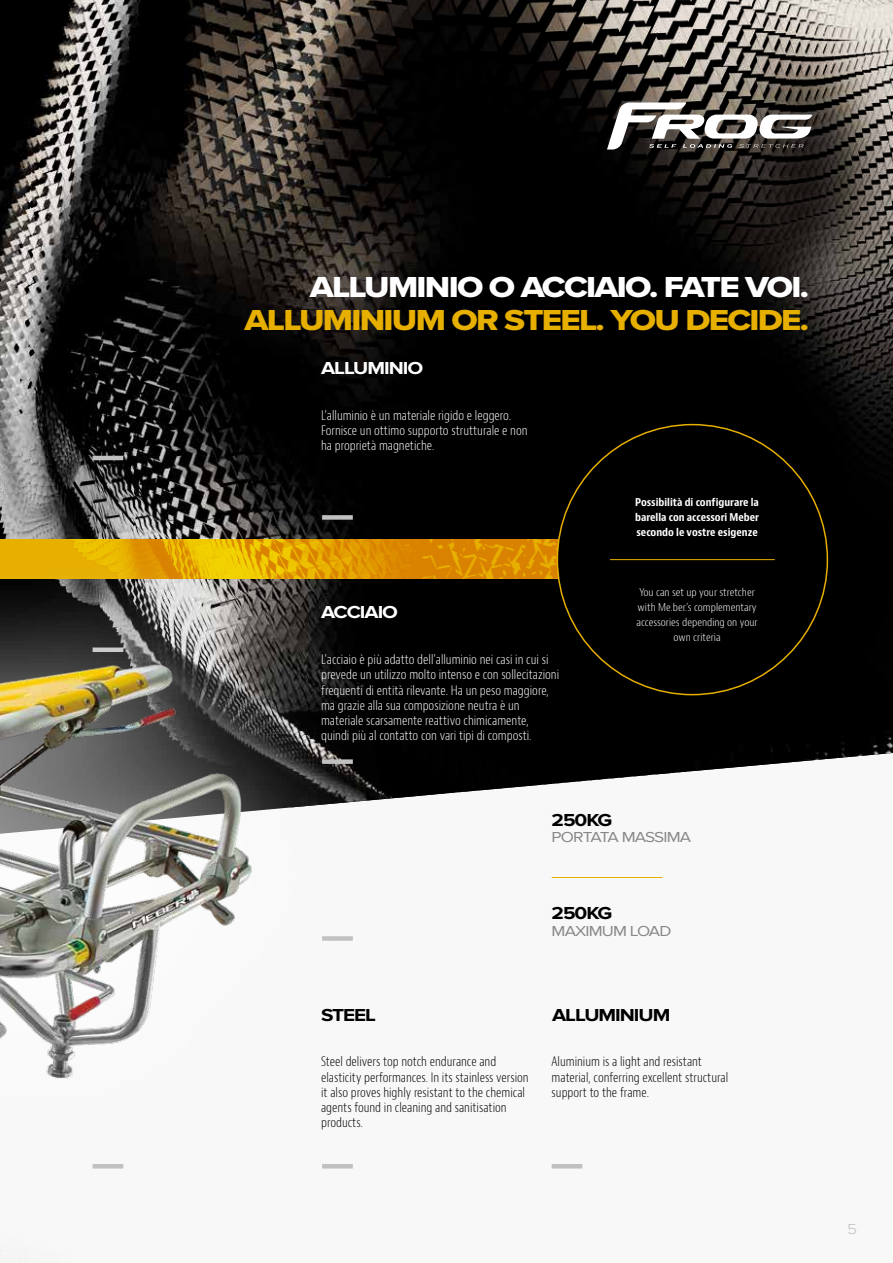
<style>
.page{position:relative;width:893px;height:1263px;background:#fff}
.page>*{position:absolute;margin:0;border:0;box-sizing:border-box;transform-origin:0 0}
.t1{font:30px "Proxima Nova Extrabld";letter-spacing:-.05em;color:#e7af00;scale:1.15 1}
.t2{font:30px "Proxima Nova Extrabld";letter-spacing:-.05em;color:#fff;scale:1.15 1}
.t3{font:700 18px "Proxima Nova";letter-spacing:-.05em;color:#000;scale:1.15 1}
.t4{font:700 18px "Proxima Nova";letter-spacing:-.05em;color:#fff;scale:1.15 1}
.t5{font:15px "Proxima Nova";letter-spacing:-.05em;color:#878787;scale:1.15 1}
.t6{font:300 15px "Proxima Nova";color:#c1c0c0;scale:1.15 1}
.t7{font:300 condensed 12.75px/15.3px "Bernino Sans";color:#fff}
.t8{font:300 condensed 12.75px/15.3px "Bernino Sans";color:#000}
.t9{font:300 condensed 10.5px/15px "Bernino Sans";color:#fff;text-align:center;scale:1.05 1}
.t10{font:700 condensed 10.5px/15px "Bernino Sans";color:#fff;text-align:justify;scale:1.05 1}
</style>
<div class="page">
<div style="left:0;top:577px;width:893px;height:686px;background:#f8f8f8"></div>
<img style="left:0;top:0;width:893px;height:799px">
<img style="left:386px;top:539px;width:172px;height:40px">
<div style="left:557px;top:425px;width:270px;height:270px;background:#000;border-radius:50%"></div>
<hr style="left:552px;top:877px;width:110px;height:1px;background:#e7af00">
<hr style="left:552px;top:1164px;width:30px;height:4px;background:#c1c0c0">
<svg style="left:607px;top:102px;width:205px;height:48px"></svg>
<hr style="left:610px;top:559px;width:165px;height:1px;background:#e7af00">
<svg style="left:0;top:292px;width:386px;height:877px"></svg>
<img style="left:0;top:393px;width:282px;height:776px">
<h1 class="t2" style="left:310px;top:269px;width:436px">ALLUMINIO O ACCIAIO. FATE VOI.</h1>
<h1 class="t1" style="left:245px;top:302px;width:492px">ALLUMINIUM OR STEEL. YOU DECIDE.</h1>
<h2 class="t4" style="left:321px;top:358px;width:90px">ALLUMINIO</h2>
<p class="t7" style="left:321px;top:408px;width:208px">L’alluminio è un materiale rigido e leggero.<br>Fornisce un ottimo supporto strutturale e non ha proprietà magnetiche.</p>
<h2 class="t4" style="left:321px;top:602px;width:68px">ACCIAIO</h2>
<p class="t7" style="left:321px;top:652px;width:240px">L’acciaio è più adatto dell’alluminio nei casi in cui si prevede un utilizzo molto intenso e con sollecitazioni frequenti di entità rilevante. Ha un peso maggiore, ma grazie alla sua composizione neutra è un materiale scarsamente reattivo chimicamente, quindi più al contatto con vari tipi di composti.</p>
<p class="t10" style="left:635px;top:495px;width:120px">Possibilità di configurare la barella con accessori Meber secondo le vostre esigenze</p>
<p class="t9" style="left:636px;top:585px;width:117px">You can set up your stretcher with Me.ber.’s complementary accessories depending on your own criteria</p>
<h2 class="t3" style="left:552px;top:809px;width:54px">250KG</h2>
<p class="t5" style="left:552px;top:829px;width:123px">PORTATA MASSIMA</p>
<h2 class="t3" style="left:552px;top:903px;width:54px">250KG</h2>
<p class="t5" style="left:552px;top:922px;width:106px">MAXIMUM LOAD</p>
<h2 class="t3" style="left:321px;top:1004px;width:49px">STEEL</h2>
<p class="t8" style="left:321px;top:1054px;width:209px">Steel delivers top notch endurance and elasticity performances. In its stainless version it also proves highly resistant to the chemical agents found in cleaning and sanitisation products.</p>
<h2 class="t3" style="left:552px;top:1004px;width:104px">ALLUMINIUM</h2>
<p class="t8" style="left:552px;top:1054px;width:178px">Aluminium is a light and resistant material, conferring excellent structural support to the frame.</p>
<p class="t6" style="left:847px;top:1218px;width:10px">5</p>
</div>
